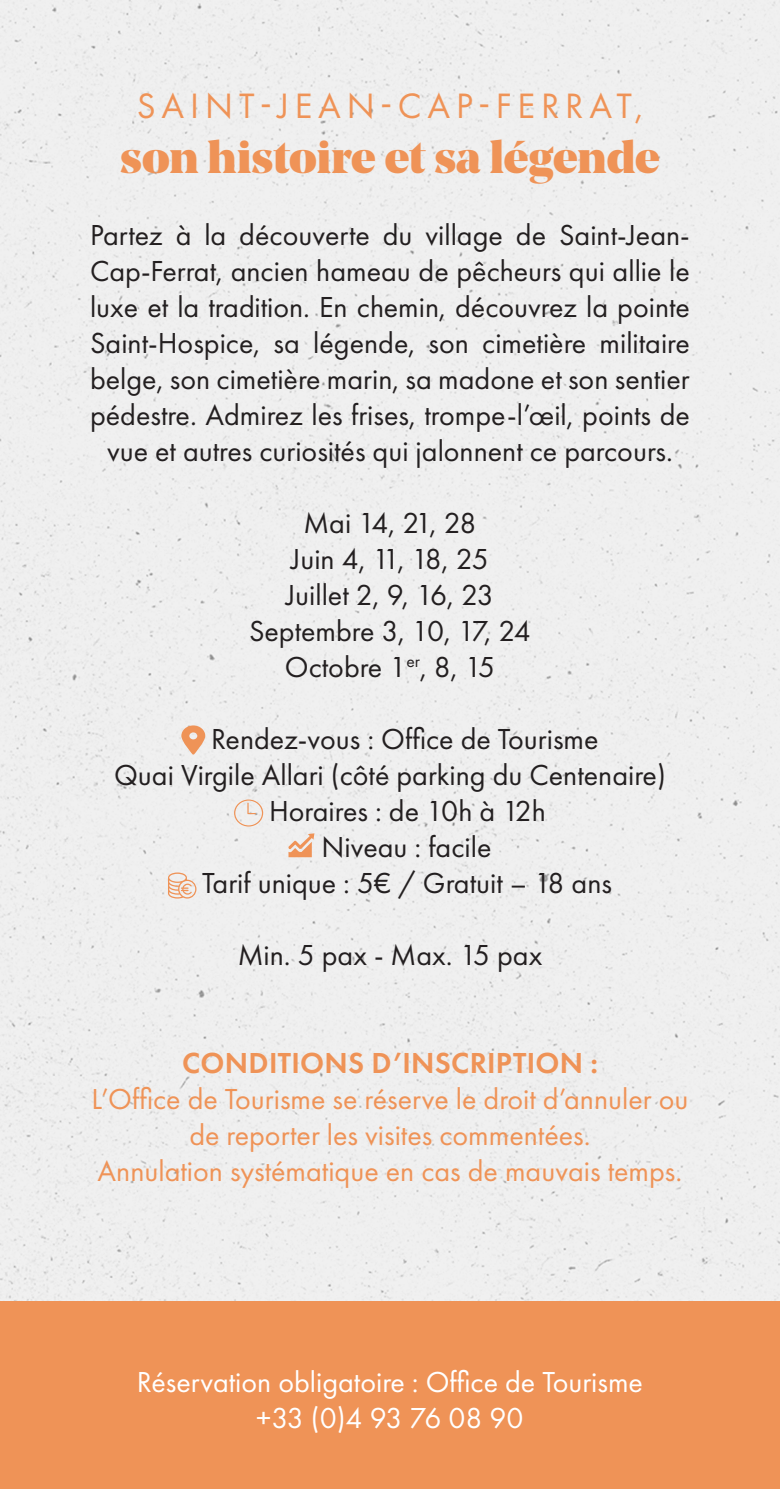
<style>
.page{position:relative;width:780px;height:1489px;background:#fff}
.page>*{position:absolute;margin:0;border:0;box-sizing:border-box;transform-origin:0 0}
.t1{font:900 45.75px "Noe Display";letter-spacing:-.005em;color:#ef9357}
.t2{font:36.5px "Futura PT";letter-spacing:.16em;color:#ef9357}
.t3{font:30px/36px "Futura PT";color:#231f20;text-align:center}
.t4{font:30px/36px "Futura PT";color:#ef9357;text-align:center}
.t5{font:30px "Futura PT";color:#fff}
.t6{font:600 30px "Futura PT";letter-spacing:.01em;color:#ef9357}
.t7{font:30px "Futura PT";letter-spacing:-.02em;color:#231f20}
</style>
<div class="page">
<div style="left:0;top:0;width:780px;height:1300px;background:#efefef"></div>
<svg style="left:181px;top:725px;width:24px;height:29px"></svg>
<svg style="left:234px;top:799px;width:29px;height:27px"></svg>
<svg style="left:288px;top:833px;width:26px;height:24px"></svg>
<svg style="left:168px;top:872px;width:28px;height:26px"></svg>
<div style="left:0;top:1300px;width:780px;height:188px;background:#ef9357"></div>
<p class="t2" style="left:137px;top:84px;width:508px">SAINT-JEAN-CAP-FERRAT,</p>
<p class="t1" style="left:120px;top:127px;width:541px">son histoire et sa légende</p>
<p class="t3" style="left:90px;top:217px;width:601px">Partez à la découverte du village de Saint-Jean-Cap-Ferrat, ancien hameau de pêcheurs qui allie le luxe et la tradition. En chemin, découvrez la pointe Saint-Hospice, sa légende, son cimetière militaire belge, son cimetière marin, sa madone et son sentier pédestre. Admirez les frises, trompe-l’œil, points de vue et autres curiosités qui jalonnent ce parcours.</p>
<p class="t3" style="left:303px;top:505px;width:175px">Mai 14, 21, 28</p>
<p class="t7" style="left:291px;top:541px;width:199px">Juin 4, 11, 18, 25</p>
<p class="t3" style="left:286px;top:577px;width:209px">Juillet 2, 9, 16, 23</p>
<p class="t3" style="left:249px;top:613px;width:283px">Septembre 3, 10, 17, 24</p>
<p class="t3" style="left:285px;top:649px;width:212px">Octobre 1<sup>er</sup>, 8, 15</p>
<p class="t3" style="left:211px;top:721px;width:389px">Rendez-vous : Office de Tourisme</p>
<p class="t3" style="left:114px;top:757px;width:553px">Quai Virgile Allari (côté parking du Centenaire)</p>
<p class="t3" style="left:269px;top:793px;width:278px">Horaires : de 10h à 12h</p>
<p class="t3" style="left:321px;top:829px;width:171px">Niveau : facile</p>
<p class="t3" style="left:202px;top:865px;width:411px">Tarif unique : 5€ / Gratuit – 18 ans</p>
<p class="t3" style="left:238px;top:937px;width:306px">Min. 5 pax - Max. 15 pax</p>
<p class="t6" style="left:182px;top:1044px;width:417px">CONDITIONS D’INSCRIPTION :</p>
<p class="t4" style="left:92px;top:1081px;width:598px">L’Office de Tourisme se réserve le droit d’annuler ou de reporter les visites commentées.</p>
<p class="t4" style="left:98px;top:1153px;width:586px">Annulation systématique en cas de mauvais temps.</p>
<p class="t5" style="left:137px;top:1363px;width:507px">Réservation obligatoire : Office de Tourisme</p>
<p class="t5" style="left:256px;top:1399px;width:269px">+33 (0)4 93 76 08 90</p>
</div>
